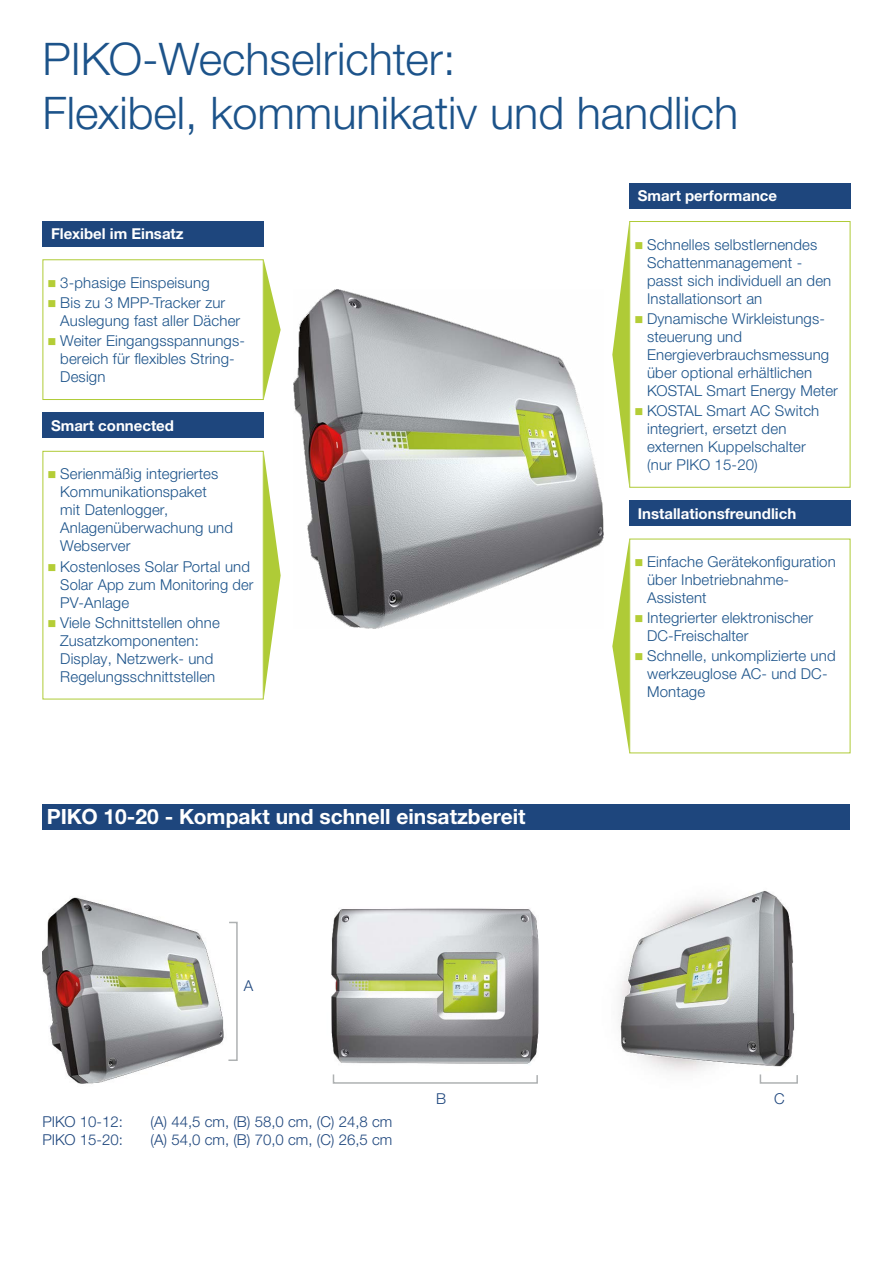
<style>
.page{position:relative;width:893px;height:1263px;background:#fff}
.page>*{position:absolute;margin:0;border:0;box-sizing:border-box;transform-origin:0 0}
.t1{font:300 45px/54px "Helvetica Neue LTW1 G";color:#1c538a}
.t2{font:700 21px "Helvetica Neue LTW1 G";color:#fff}
.t3{font:300 15px/18px "Helvetica Neue LTW1 G";letter-spacing:.01em;color:#1c538a}
.t4{font:300 15px "Helvetica Neue LTW1 G";color:#1e467d}
.t5{font:700 15px "Helvetica Neue LTW1 G";color:#fff}
</style>
<div class="page">
<img style="left:293px;top:289px;width:311px;height:339px">
<img style="left:618px;top:891px;width:177px;height:181px">
<img style="left:331px;top:908px;width:208px;height:156px">
<img style="left:43px;top:897px;width:181px;height:187px">
<svg style="left:332px;top:1074px;width:206px;height:10px"></svg>
<svg style="left:759px;top:1074px;width:39px;height:10px"></svg>
<svg style="left:228px;top:921px;width:10px;height:140px"></svg>
<div style="left:43px;top:804px;width:807px;height:25px;background:#1e467d"></div>
<div style="left:43px;top:221px;width:221px;height:26px;background:#1e467d"></div>
<div style="left:43px;top:259px;width:221px;height:141px;border:1px solid #afcb37"></div>
<svg style="left:264px;top:261px;width:17px;height:137px"></svg>
<div style="left:629px;top:183px;width:221px;height:25px;background:#1e467d"></div>
<div style="left:629px;top:221px;width:221px;height:267px;border:1px solid #afcb37"></div>
<svg style="left:612px;top:224px;width:17px;height:261px"></svg>
<div style="left:629px;top:500px;width:221px;height:26px;background:#1e467d"></div>
<svg style="left:612px;top:541px;width:17px;height:210px"></svg>
<div style="left:43px;top:413px;width:221px;height:25px;background:#1e467d"></div>
<div style="left:43px;top:451px;width:221px;height:248px;border:1px solid #afcb37"></div>
<svg style="left:264px;top:454px;width:17px;height:242px"></svg>
<h1 class="t1" style="left:43px;top:31px;width:697px">PIKO-Wechselrichter:<br>Flexibel, kommunikativ und handlich</h1>
<p class="t5" style="left:51px;top:225px;width:134px">Flexibel im Einsatz</p>
<p class="t3" style="left:60px;top:272px;width:167px;line-height:20.1px">3-phasige Einspeisung<br>Bis zu 3 MPP-Tracker zur</p>
<p class="t3" style="left:60px;top:311px;width:186px;line-height:20.1px">Auslegung fast aller Dächer<br>Weiter Eingangsspannungs-</p>
<p class="t3" style="left:60px;top:350px;width:176px">bereich für flexibles String-<br>Design</p>
<p class="t5" style="left:51px;top:416px;width:125px">Smart connected</p>
<p class="t3" style="left:60px;top:465px;width:174px">Serienmäßig integriertes<br>Kommunikationspaket<br>mit Datenlogger,<br>Anlagenüberwachung und<br>Webserver</p>
<p class="t3" style="left:60px;top:557px;width:195px">Kostenloses Solar Portal und<br>Solar App zum Monitoring der<br>PV-Anlage</p>
<p class="t3" style="left:60px;top:613px;width:161px">Viele Schnittstellen ohne<br>Zusatzkomponenten:<br>Display, Netzwerk- und<br>Regelungsschnittstellen</p>
<h2 class="t2" style="left:47px;top:804px;width:480px">PIKO 10-20 - Kompakt und schnell einsatzbereit</h2>
<p class="t4" style="left:244px;top:977px;width:11px">A</p>
<p class="t5" style="left:638px;top:186px;width:141px">Smart performance</p>
<p class="t3" style="left:647px;top:235px;width:186px">Schnelles selbstlernendes<br>Schattenmanagement - passt sich individuell an den<br>Installationsort an</p>
<p class="t3" style="left:647px;top:309px;width:192px">Dynamische Wirkleistungs&shy;steuerung und<br>Energieverbrauchsmessung über optional erhältlichen<br>KOSTAL Smart Energy Meter</p>
<p class="t3" style="left:647px;top:401px;width:174px">KOSTAL Smart AC Switch integriert, ersetzt den externen Kuppelschalter (nur PIKO 15-20)</p>
<p class="t5" style="left:638px;top:504px;width:160px">Installationsfreundlich</p>
<p class="t3" style="left:647px;top:553px;width:190px">Einfache Gerätekonfiguration über Inbetriebnahme-<br>Assistent</p>
<p class="t3" style="left:647px;top:609px;width:168px">Integrierter elektronischer<br>DC-Freischalter</p>
<p class="t3" style="left:647px;top:647px;width:190px">Schnelle, unkomplizierte und werkzeuglose AC- und DC-<br>Montage</p>
<p class="t4" style="left:43px;top:1112px;width:82px">PIKO 10-12:</p>
<p class="t4" style="left:151px;top:1112px;width:243px">(A) 44,5 cm, (B) 58,0 cm, (C) 24,8 cm</p>
<p class="t4" style="left:43px;top:1130px;width:82px">PIKO 15-20:</p>
<p class="t4" style="left:151px;top:1130px;width:243px">(A) 54,0 cm, (B) 70,0 cm, (C) 26,5 cm</p>
<p class="t4" style="left:436px;top:1089px;width:12px">B</p>
<p class="t4" style="left:774px;top:1089px;width:12px">C</p>
</div>
